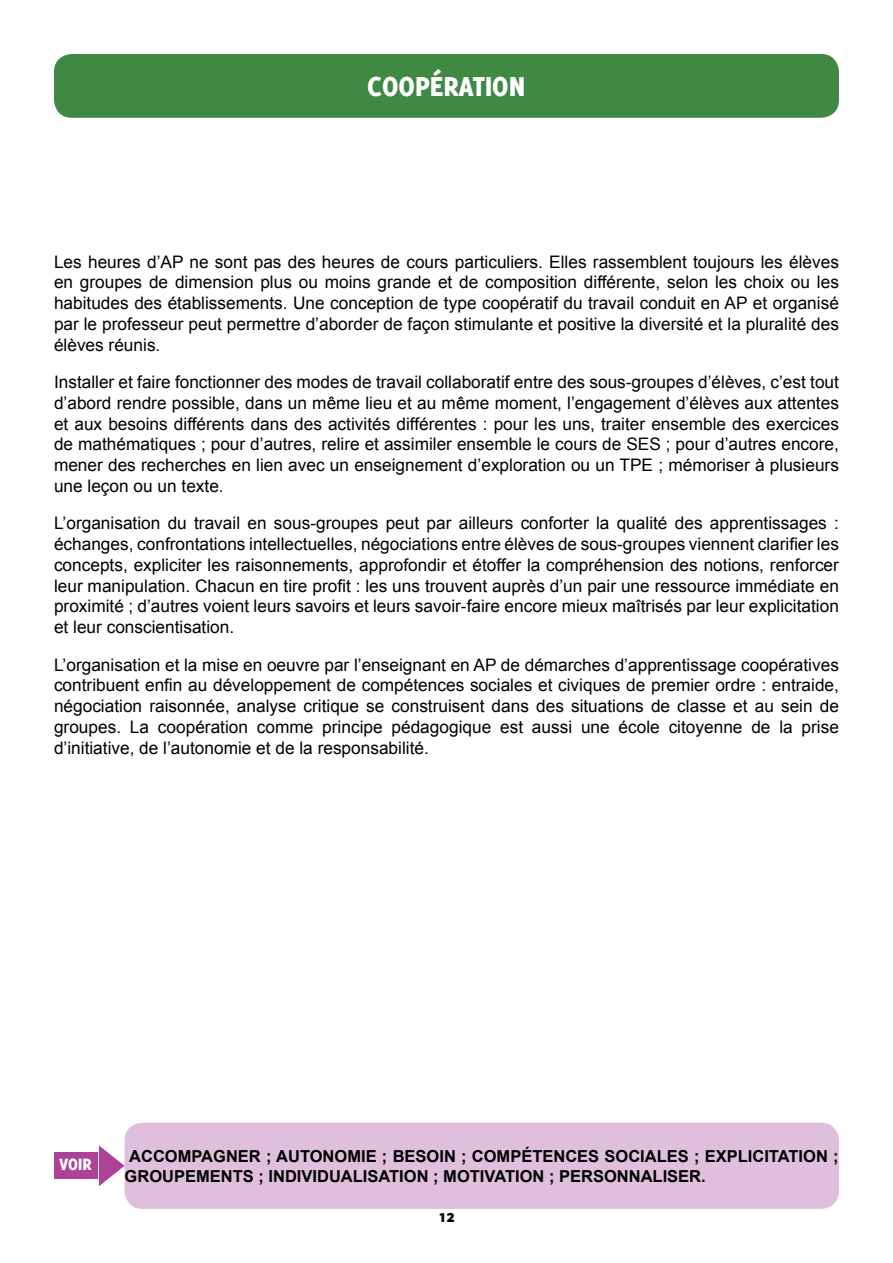
<style>
.page{position:relative;width:893px;height:1263px;background:#fff}
.page>*{position:absolute;margin:0;border:0;box-sizing:border-box;transform-origin:0 0}
.t1{font:800 30px "Delicious";color:#fff}
.t2{font:800 18px "Delicious";color:#fff}
.t3{font:800 18px "Delicious";color:#000}
.t4{font:17.25px/20.7px "Arial";color:#000;text-align:justify}
.t5{font:700 16.5px/19.8px "Arial";color:#000}
</style>
<div class="page">
<div style="left:54px;top:54px;width:785px;height:64px;background:#3f8945;border-radius:18px"></div>
<div style="left:125px;top:1123px;width:714px;height:86px;background:#dfbfdc;border-radius:18px"></div>
<div style="left:54px;top:1153px;width:43px;height:26px;background:#ae4198"></div>
<svg style="left:99px;top:1145px;width:26px;height:41px"></svg>
<h1 class="t1" style="left:367px;top:69px;width:159px">COOPÉRATION</h1>
<p class="t4" style="left:54px;top:251px;width:786px">Les heures d’AP ne sont pas des heures de cours particuliers. Elles rassemblent toujours les élèves en groupes de dimension plus ou moins grande et de composition différente, selon les choix ou les habitudes des établissements. Une conception de type coopératif du travail conduit en AP et organisé par le professeur peut permettre d’aborder de façon stimulante et positive la diversité et la pluralité des élèves réunis.</p>
<p class="t4" style="left:54px;top:372px;width:786px">Installer et faire fonctionner des modes de travail collaboratif entre des sous-groupes d’élèves, c’est tout d’abord rendre possible, dans un même lieu et au même moment, l’engagement d’élèves aux attentes et aux besoins différents dans des activités différentes : pour les uns, traiter ensemble des exercices de mathématiques ; pour d’autres, relire et assimiler ensemble le cours de SES ; pour d’autres encore, mener des recherches en lien avec un enseignement d’exploration ou un TPE ; mémoriser à plusieurs une leçon ou un texte.</p>
<p class="t4" style="left:54px;top:513px;width:786px">L’organisation du travail en sous-groupes peut par ailleurs conforter la qualité des apprentissages : échanges, confrontations intellectuelles, négociations entre élèves de sous-groupes viennent clarifier les concepts, expliciter les raisonnements, approfondir et étoffer la compréhension des notions, renforcer leur manipulation. Chacun en tire profit : les uns trouvent auprès d’un pair une ressource immédiate en proximité ; d’autres voient leurs savoirs et leurs savoir-faire encore mieux maîtrisés par leur explicitation et leur conscientisation.</p>
<p class="t4" style="left:54px;top:654px;width:786px">L’organisation et la mise en oeuvre par l’enseignant en AP de démarches d’apprentissage coopératives contribuent enfin au développement de compétences sociales et civiques de premier ordre : entraide, négociation raisonnée, analyse critique se construisent dans des situations de classe et au sein de groupes. La coopération comme principe pédagogique est aussi une école citoyenne de la prise d’initiative, de l’autonomie et de la responsabilité.</p>
<p class="t2" style="left:59px;top:1153px;width:34px">VOIR</p>
<p class="t5" style="left:125px;top:1147px;width:716px">ACCOMPAGNER ; AUTONOMIE ; BESOIN ; COMPÉTENCES SOCIALES ; EXPLICITATION ;<br>GROUPEMENTS ; INDIVIDUALISATION ; MOTIVATION ; PERSONNALISER.</p>
<p class="t3" style="left:438px;top:1205px;width:18px">12</p>
</div>
